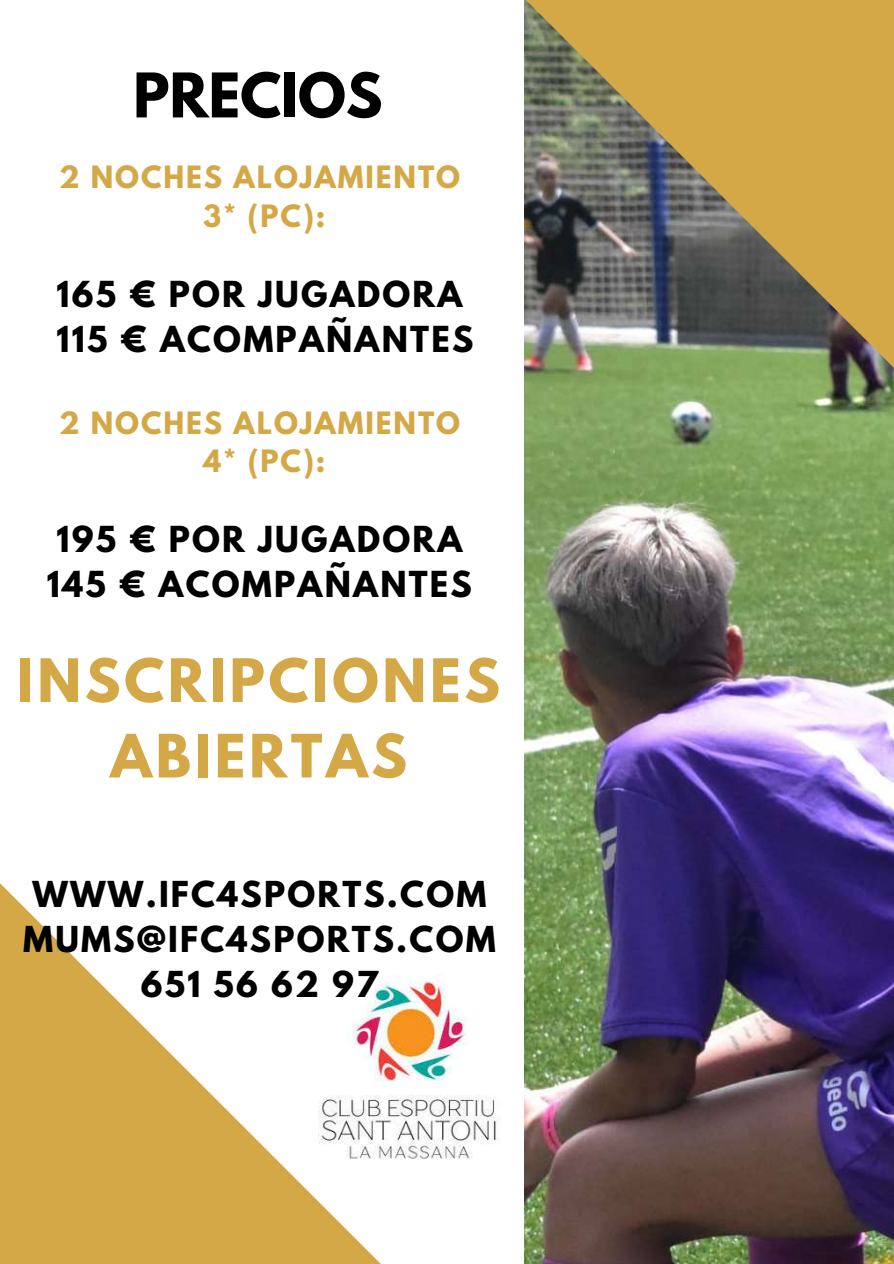
<style>
.page{position:relative;width:894px;height:1264px;background:#fff}
.page>*{position:absolute;margin:0;border:0;box-sizing:border-box;transform-origin:0 0}
.t1{font:700 54.45px "League Spartan";color:#000}
.t2{font:700 52.95px/75.4px "League Spartan";letter-spacing:.07em;color:#d4a846;text-align:center}
.t3{font:700 31.8px/45px "League Spartan";letter-spacing:.07em;color:#000}
.t4{font:700 31.65px/45px "League Spartan";letter-spacing:.07em;color:#000;text-align:center}
.t5{font:700 27.3px/38.2px "League Spartan";letter-spacing:.07em;color:#d4a846;text-align:center}
</style>
<div class="page">
<svg style="left:0;top:883px;width:380px;height:380px;fill:#d4a846"></svg>
<img style="left:524px;top:510px;width:369px;height:753px">
<svg style="left:524px;top:0;width:369px;height:510px"></svg>
<img style="left:304px;top:946px;width:193px;height:238px">
<h1 class="t1" style="left:133px;top:68px;width:251px">PRECIOS</h1>
<p class="t5" style="left:59px;top:162px;width:402px">2 NOCHES ALOJAMIENTO<br>3* (PC):</p>
<p class="t3" style="left:56px;top:275px;width:418px">165 € POR JUGADORA<br>115 € ACOMPAÑANTES</p>
<p class="t5" style="left:59px;top:407px;width:402px">2 NOCHES ALOJAMIENTO<br>4* (PC):</p>
<p class="t3" style="left:47px;top:521px;width:426px">195 € POR JUGADORA<br>145 € ACOMPAÑANTES</p>
<h2 class="t2" style="left:17px;top:649px;width:484px">INSCRIPCIONES<br>ABIERTAS</h2>
<p class="t4" style="left:23px;top:875px;width:474px">WWW.IFC4SPORTS.COM<br>MUMS@IFC4SPORTS.COM<br>651 56 62 97</p>
</div>
